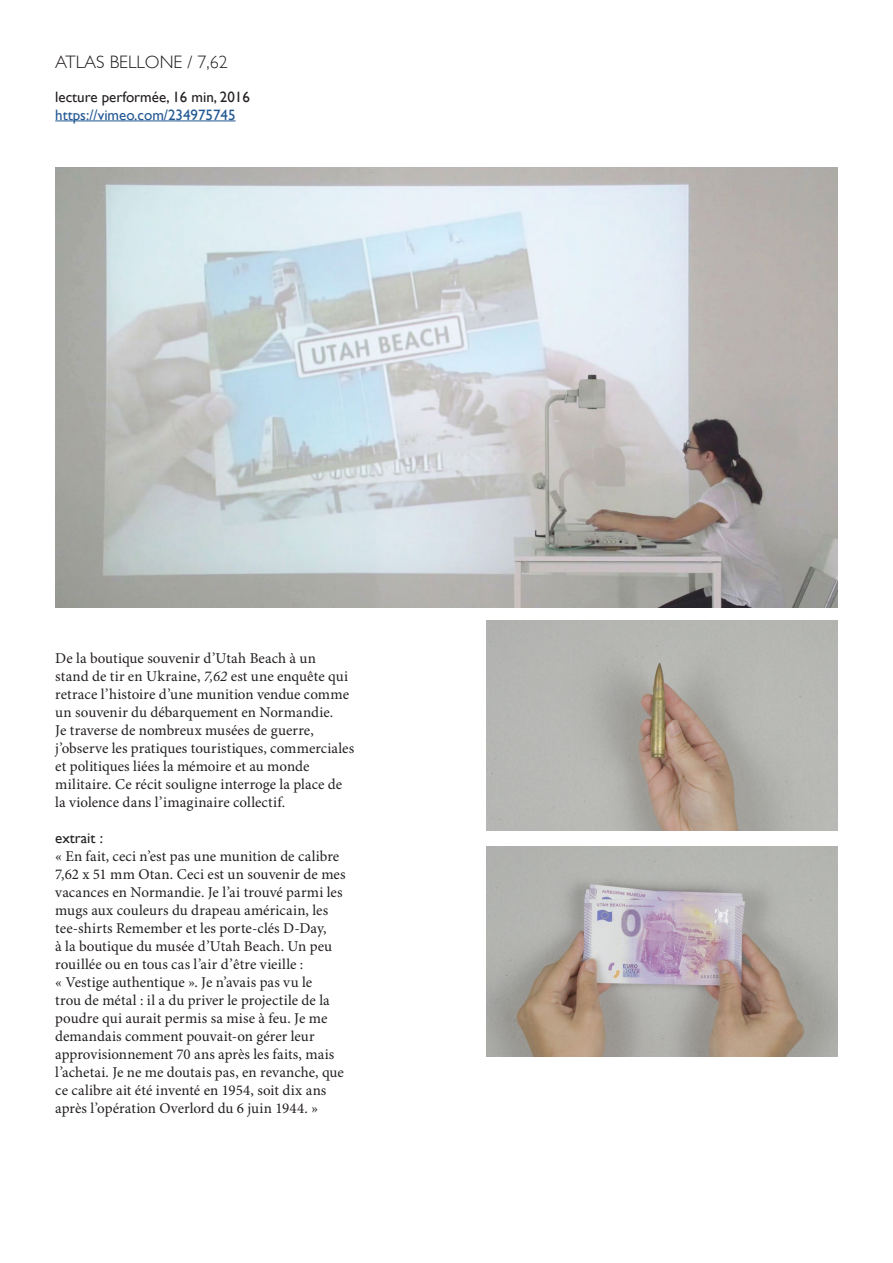
<style>
.page{position:relative;width:893px;height:1263px;background:#fff}
.page>*{position:absolute;margin:0;border:0;box-sizing:border-box;transform-origin:0 0}
.titre{font:300 18px "Gill Sans";color:#231f20}
.corps2{font:15px/18px "Minion Pro";letter-spacing:.005em;color:#231f20}
.légende{font:15px "Gill Sans";color:#231f20}
.t1{font:15px "Gill Sans";color:#225894}
.s1{font-style:italic}
</style>
<div class="page">
<img style="left:487px;top:621px;width:351px;height:209px">
<hr style="left:55px;top:121px;width:181px;height:1px;background:#225894">
<img style="left:55px;top:168px;width:783px;height:439px">
<img style="left:487px;top:847px;width:351px;height:209px">
<p class="titre" style="left:55px;top:48px;width:174px">ATLAS BELLONE / 7,62</p>
<p class="légende" style="left:55px;top:88px;width:196px">lecture performée, 16 min, 2016</p>
<p class="t1" style="left:55px;top:106px;width:182px">https://vimeo.com/234975745</p>
<p class="corps2" style="left:55px;top:649px;width:301px">De la boutique souvenir d’Utah Beach à un<br>stand de tir en Ukraine, <span class="s1">7,62</span> est une enquête qui retrace l’histoire d’une munition vendue comme un souvenir du débarquement en Normandie.<br>Je traverse de nombreux musées de guerre, j’observe les pratiques touristiques, commerciales et politiques liées la mémoire et au monde militaire. Ce récit souligne interroge la place de la violence dans l’imaginaire collectif.</p>
<p class="légende" style="left:55px;top:829px;width:49px">extrait :</p>
<p class="corps2" style="left:55px;top:847px;width:292px">« En fait, ceci n’est pas une munition de calibre 7,62 x 51 mm Otan. Ceci est un souvenir de mes vacances en Normandie. Je l’ai trouvé parmi les mugs aux couleurs du drapeau américain, les tee-shirts Remember et les porte-clés D-Day,<br>à la boutique du musée d’Utah Beach. Un peu rouillée ou en tous cas l’air d’être vieille :</p>
<p class="corps2" style="left:55px;top:973px;width:290px">« Vestige authentique ». Je n’avais pas vu le<br>trou de métal : il a du priver le projectile de la poudre qui aurait permis sa mise à feu. Je me demandais comment pouvait-on gérer leur approvisionnement 70 ans après les faits, mais l’achetai. Je ne me doutais pas, en revanche, que</p>
<p class="corps2" style="left:55px;top:1081px;width:273px">ce calibre ait été inventé en 1954, soit dix ans après l’opération Overlord du 6 juin 1944. »</p>
</div>
